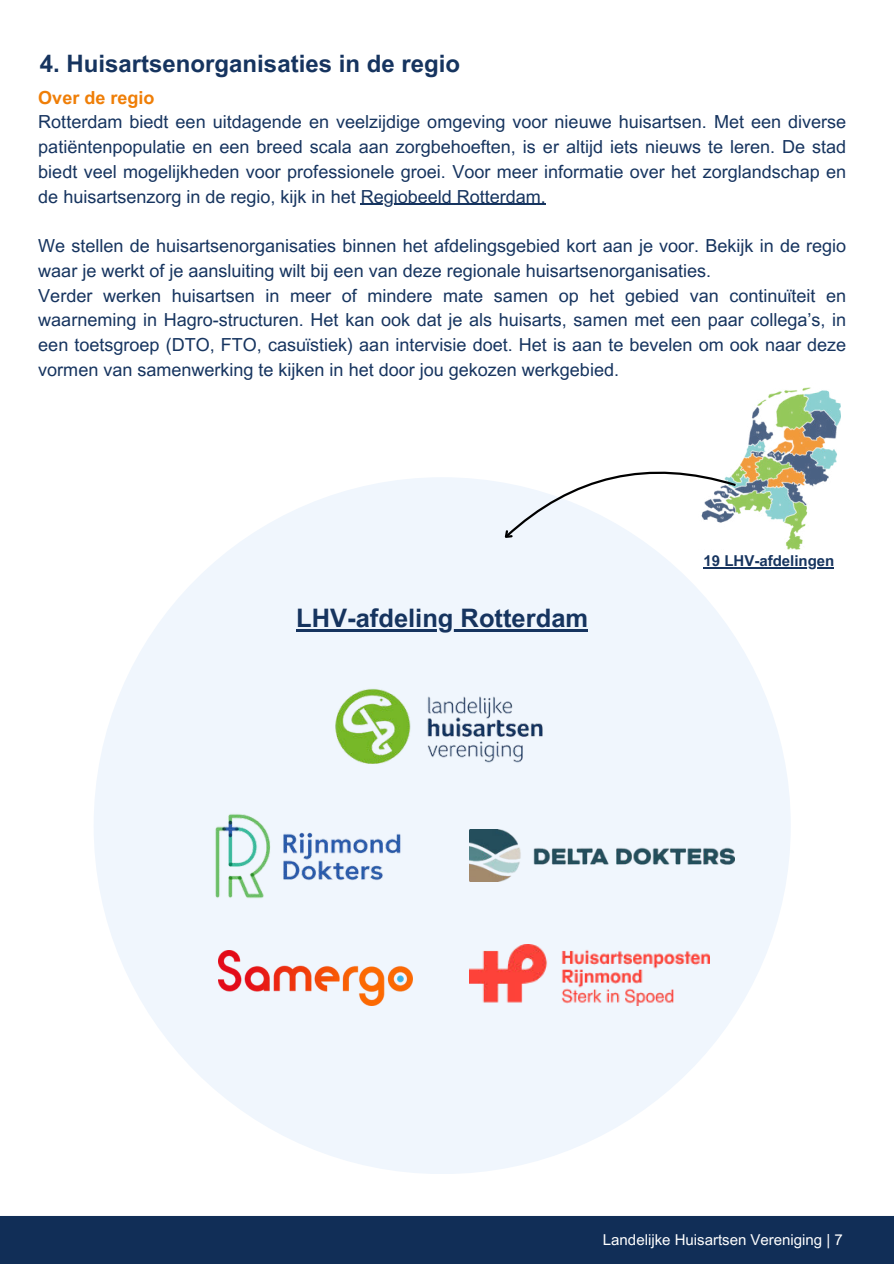
<style>
.page{position:relative;width:894px;height:1264px;background:#fff}
.page>*{position:absolute;margin:0;border:0;box-sizing:border-box;transform-origin:0 0}
.t1{font:700 25.5px "Arial MT Pro";color:#16345f}
.t2{font:700 24px "Arial MT Pro";color:#16345f}
.t3{font:18px/24.8px "Arial MT Pro";color:#16345f;text-align:justify}
.t4{font:700 18px "Arial MT Pro";color:#ef7e07}
.t5{font:15px "Arial MT Pro";color:#fff}
.t6{font:700 15px "Arial MT Pro";color:#16345f}
</style>
<div class="page">
<div style="left:0;top:1216px;width:893px;height:47px;background:#112e57"></div>
<hr style="left:360px;top:204px;width:186px;height:1px;background:#16345f">
<div style="left:94px;top:477px;width:696px;height:697px;background:#f0f6fd;border-radius:50%"></div>
<img style="left:335px;top:689px;width:208px;height:75px">
<img style="left:469px;top:944px;width:240px;height:61px">
<img style="left:215px;top:814px;width:186px;height:84px">
<img style="left:218px;top:950px;width:195px;height:55px">
<img style="left:738px;top:387px;width:101px;height:163px">
<svg style="left:504px;top:468px;width:234px;height:70px"></svg>
<img style="left:469px;top:829px;width:265px;height:52px">
<hr style="left:296px;top:629px;width:292px;height:2px;background:#16345f">
<hr style="left:703px;top:567px;width:131px;height:1px;background:#16345f">
<h2 class="t2" style="left:40px;top:49px;width:422px">4. Huisartsenorganisaties in de regio</h2>
<p class="t4" style="left:38px;top:87px;width:118px">Over de regio</p>
<p class="t3" style="left:38px;top:111px;width:809px">Rotterdam biedt een uitdagende en veelzijdige omgeving voor nieuwe huisartsen. Met een diverse patiëntenpopulatie en een breed scala aan zorgbehoeften, is er altijd iets nieuws te leren. De stad biedt veel mogelijkheden voor professionele groei. Voor meer informatie over het zorglandschap en de huisartsenzorg in de regio, kijk in het Regiobeeld Rotterdam.</p>
<p class="t3" style="left:38px;top:234px;width:809px;text-align:left">We stellen de huisartsenorganisaties binnen het afdelingsgebied kort aan je voor. Bekijk in de regio waar je werkt of je aansluiting wilt bij een van deze regionale huisartsenorganisaties.<br>Verder werken huisartsen in meer of mindere mate samen op het gebied van continuïteit en waarneming in Hagro-structuren. Het kan ook dat je als huisarts, samen met een paar collega’s, in een toetsgroep (DTO, FTO, casuïstiek) aan intervisie doet. Het is aan te bevelen om ook naar deze vormen van samenwerking te kijken in het door jou gekozen werkgebied.</p>
<h1 class="t1" style="left:296px;top:602px;width:293px">LHV-afdeling Rotterdam</h1>
<p class="t6" style="left:703px;top:552px;width:132px">19 LHV-afdelingen</p>
<p class="t5" style="left:602px;top:1230px;width:241px">Landelijke Huisartsen Vereniging | 7</p>
</div>
